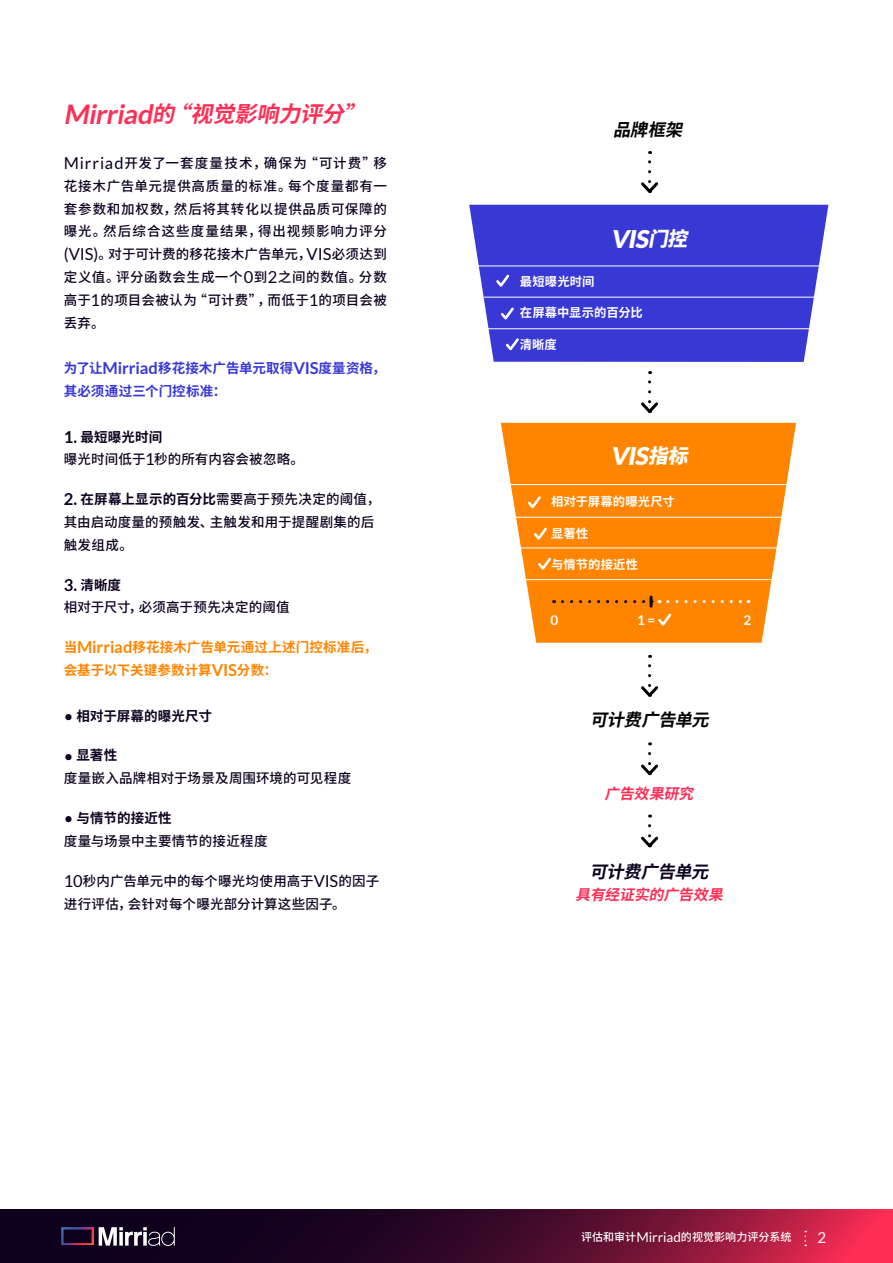
<style>
.page{position:relative;width:893px;height:1263px;background:#fff}
.page>*{position:absolute;margin:0;border:0;box-sizing:border-box;transform-origin:0 0}
.t1{font:italic 900 24.45px "Lato";color:#fff}
.t2{font:italic 700 22.2px "Noto Sans CJ Ksc";color:#ff2e54}
.t3{font:italic 700 17.25px "Noto Sans CJ Ksc";color:#000}
.t4{font:italic 700 17.25px "Noto Sans CJ Ksc";color:#0d001f}
.t5{font:15px "Lato";color:#fff}
.t6{font:italic 700 14.7px "Noto Sans CJ Ksc";color:#ff2e54}
.t7{font:500 13.5px/22.8px "Noto Sans CJ Ksc";letter-spacing:.015em;color:#0d001f}
.t8{font:700 13.5px/22.8px "Noto Sans CJ Ksc";letter-spacing:.005em;color:#ff8500}
.t9{font:700 13.5px/22.8px "Noto Sans CJ Ksc";letter-spacing:.005em;color:#3838d4}
.t10{font:700 13.5px "Noto Sans CJ Ksc";letter-spacing:.005em;color:#0d001f}
.t11{font:700 13.5px "Lato";color:#fff}
.t12{font:700 12.3px "Noto Sans CJ Ksc";letter-spacing:.01em;color:#fff}
.t13{font:500 11.1px "Noto Sans CJ Ksc";color:#fff}
.s1{font-family:"Lato";font-size:27px}
.s2{font-family:"Lato";font-weight:400;font-size:16.5px}
.s3{font-family:"Lato";font-size:16.5px}
.s4{font-family:"Lato";font-weight:700;font-size:16.5px}
.s5{font-weight:700}
.s6{font-family:"Noto Sans CJ Ksc";font-size:19.65px}
.s7{font-family:"Lato";font-weight:400;font-size:13.5px}
</style>
<div class="page">
<svg style="left:0;top:1210px;width:893px;height:53px;background:#510d2d"></svg>
<svg style="left:61px;top:1227px;width:114px;height:19px;background:#5b4b63"></svg>
<svg style="left:804px;top:1231px;width:2px;height:15px"></svg>
<svg style="left:501px;top:423px;width:295px;height:220px;background:#fe9523"></svg>
<svg style="left:469px;top:205px;width:359px;height:157px;background:#4747d7"></svg>
<svg style="left:641px;top:151px;width:18px;height:42px"></svg>
<svg style="left:641px;top:371px;width:18px;height:42px"></svg>
<svg style="left:641px;top:655px;width:18px;height:42px"></svg>
<svg style="left:641px;top:742px;width:17px;height:34px"></svg>
<svg style="left:641px;top:814px;width:18px;height:34px"></svg>
<svg style="left:494px;top:272px;width:18px;height:18px"></svg>
<svg style="left:525px;top:494px;width:18px;height:17px"></svg>
<svg style="left:498px;top:305px;width:18px;height:17px"></svg>
<svg style="left:532px;top:525px;width:17px;height:18px"></svg>
<svg style="left:503px;top:336px;width:18px;height:17px"></svg>
<svg style="left:536px;top:555px;width:17px;height:18px"></svg>
<hr style="left:484px;top:297px;width:330px;height:1px;background:#fff">
<hr style="left:476px;top:266px;width:344px;height:1px;background:#fff">
<hr style="left:484px;top:328px;width:330px;height:1px;background:#fff">
<hr style="left:510px;top:484px;width:278px;height:1px;background:#fff">
<hr style="left:510px;top:517px;width:278px;height:1px;background:#fff">
<hr style="left:510px;top:547px;width:278px;height:1px;background:#fff">
<hr style="left:510px;top:579px;width:278px;height:1px;background:#fff">
<div style="left:562px;top:597px;width:187px;height:32px;background:#ff8500"></div>
<h2 class="t2" style="left:63px;top:102px;width:315px"><span class="s1">M irria d</span>的“视觉影响力评分”</h2>
<p class="t7" style="left:64px;top:152px;width:325px;text-align:justify"><span class="s2">Mirriad</span>开发了一套度量技术，确保为“可计费”移花接木广告单元提供高质量的标准。每个度量都有一套参数和加权数，然后将其转化以提供品质可保障的曝光。然后综合这些度量结果，得出视频影响力评分<span class="s2">(VIS)</span>。对于可计费的移花接木广告单元，<span class="s2">VIS</span>必须达到定义值。评分函数会生成一个<span class="s2">0</span>到<span class="s2">2</span>之间的数值。分数高于<span class="s2">1</span>的项目会被认为“可计费”，而低于<span class="s2">1</span>的项目会被丢弃。</p>
<p class="t9" style="left:64px;top:357px;width:323px">为了让<span class="s3">Mirriad</span>移花接木广告单元取得<span class="s3">VIS</span>度量资格，其必须通过三个门控标准：</p>
<p class="t7" style="left:64px;top:425px;width:242px"><span class="s4">1.</span> <span class="s5">最短曝光时间<br></span>曝光时间低于<span class="s2">1</span>秒的所有内容会被忽略。</p>
<p class="t7" style="left:64px;top:488px;width:318px"><span class="s4">2.</span> <span class="s5">在屏幕上显示的百分比</span>需要高于预先决定的阈值，其由启动度量的预触发、主触发和用于提醒剧集的后触发组成。</p>
<p class="t7" style="left:64px;top:574px;width:227px"><span class="s4">3.</span> <span class="s5">清晰度<br></span>相对于尺寸，必须高于预先决定的阈值</p>
<p class="t8" style="left:64px;top:636px;width:315px">当<span class="s3">Mirriad</span>移花接木广告单元通过上述门控标准后，会基于以下关键参数计算<span class="s3">VIS</span>分数：</p>
<p class="t10" style="left:64px;top:708px;width:150px"><span class="s2">•</span> 相对于屏幕的曝光尺寸</p>
<p class="t7" style="left:64px;top:744px;width:289px"><span class="s2">•</span> <span class="s5">显著性<br></span>度量嵌入品牌相对于场景及周围环境的可见程度</p>
<p class="t7" style="left:64px;top:807px;width:205px"><span class="s2">•</span> <span class="s5">与情节的接近性<br></span>度量与场景中主要情节的接近程度</p>
<p class="t7" style="left:64px;top:870px;width:317px"><span class="s2">10</span>秒内广告单元中的每个曝光均使用高于<span class="s2">VIS</span>的因子进行评估，会针对每个曝光部分计算这些因子。</p>
<p class="t3" style="left:613px;top:120px;width:79px">品牌框架</p>
<h1 class="t1" style="left:610px;top:225px;width:88px">VIS<span class="s6">门控</span></h1>
<p class="t12" style="left:520px;top:274px;width:76px">最短曝光时间</p>
<p class="t12" style="left:520px;top:306px;width:125px">在屏幕中显示的百分比</p>
<p class="t12" style="left:520px;top:337px;width:38px">清晰度</p>
<h1 class="t1" style="left:610px;top:442px;width:89px">VIS<span class="s6">指标</span></h1>
<p class="t12" style="left:551px;top:495px;width:125px">相对于屏幕的曝光尺寸</p>
<p class="t12" style="left:551px;top:526px;width:39px">显著性</p>
<p class="t12" style="left:551px;top:558px;width:88px">与情节的接近性</p>
<p class="t11" style="left:551px;top:612px;width:9px">0</p>
<p class="t11" style="left:637px;top:613px;width:20px">1 =</p>
<p class="t11" style="left:743px;top:612px;width:9px">2</p>
<p class="t3" style="left:590px;top:709px;width:129px">可计费广告单元</p>
<p class="t6" style="left:604px;top:785px;width:98px">广告效果研究</p>
<p class="t4" style="left:590px;top:862px;width:129px">可计费广告单元</p>
<p class="t6" style="left:575px;top:886px;width:156px">具有经证实的广告效果</p>
<p class="t13" style="left:581px;top:1230px;width:212px">评估和审计<span class="s7">Mirriad</span>的视觉影响力评分系统</p>
<p class="t5" style="left:817px;top:1229px;width:10px">2</p>
</div>
